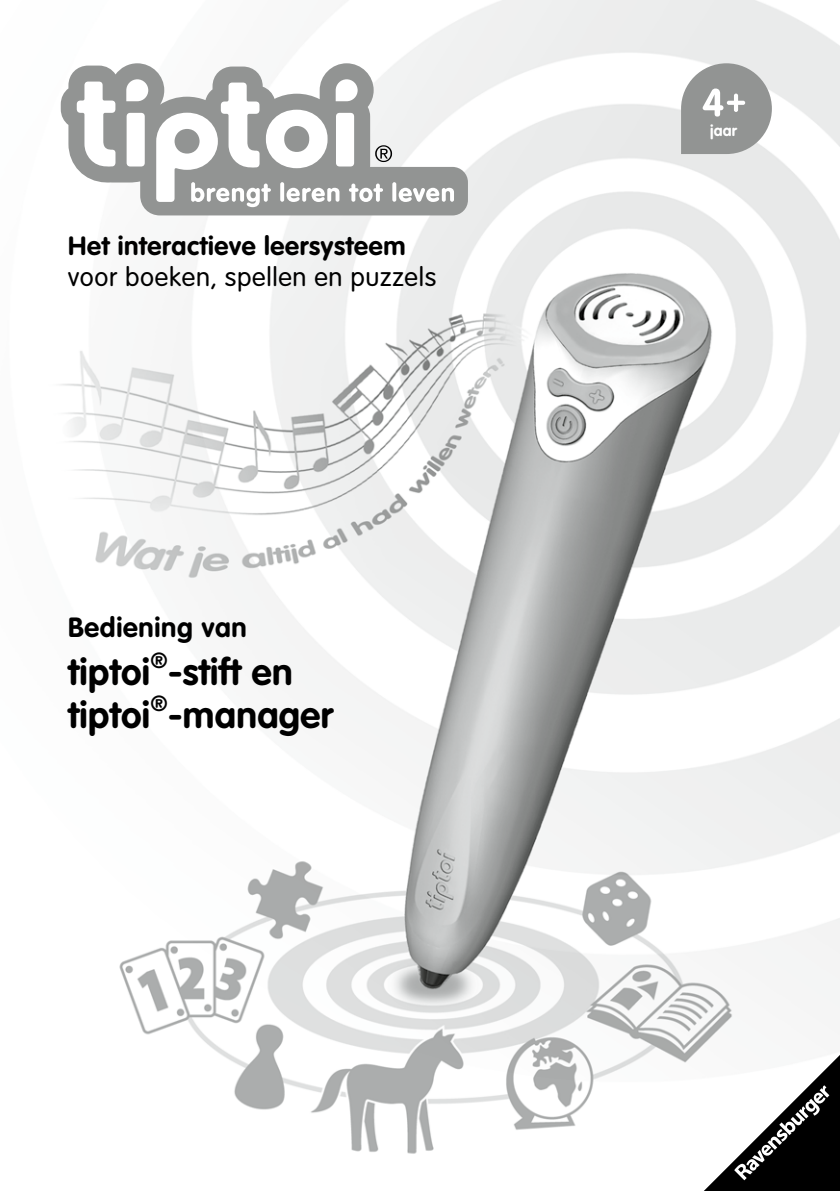
<style>
.page{position:relative;width:840px;height:1191px;background:#fff}
.page>*{position:absolute;margin:0;border:0;box-sizing:border-box;transform-origin:0 0}
.t1{font:700 37px/43px "VAG Rounded Std";letter-spacing:.01em;color:#000}
.t2{font:700 27.4px "VAG Rounded Std";letter-spacing:.025em;color:#000}
.t3{font:300 26px "VAG Rounded Std";letter-spacing:.025em;color:#000}
.t4{font:700 26px "VAG Rounded Std";letter-spacing:.025em;color:#000}
.t5{font:700 15.6px "VAG Rounded Std";color:#fff}
</style>
<div class="page">
<img style="left:60px;top:0;width:779px;height:1154px">
<svg style="left:680px;top:63px;width:91px;height:91px;background:#a7a9a8"></svg>
<svg style="left:61px;top:63px;width:406px;height:152px"></svg>
<svg style="left:77px;top:82px;width:38px;height:85px"></svg>
<div style="left:126px;top:113px;width:19px;height:53px;background:#fff;border-radius:4px"></div>
<svg style="left:126px;top:79px;width:22px;height:22px"></svg>
<svg style="left:156px;top:79px;width:236px;height:128px"></svg>
<svg style="left:392px;top:182px;width:4px;height:20px"></svg>
<svg style="left:398px;top:188px;width:56px;height:14px"></svg>
<svg style="left:683px;top:1035px;width:157px;height:156px"></svg>
<p class="t4" style="left:68px;top:231px;width:339px">Het interactieve leersysteem</p>
<p class="t3" style="left:68px;top:262px;width:369px">voor boeken, spellen en puzzels</p>
<p class="t2" style="left:68px;top:611px;width:180px">Bediening van</p>
<p class="t1" style="left:68px;top:651px;width:266px">tiptoi<sup>®</sup>-stift en tiptoi<sup>®</sup>-manager</p>
<p class="t5" style="left:709px;top:121px;width:28px">jaar</p>
</div>
